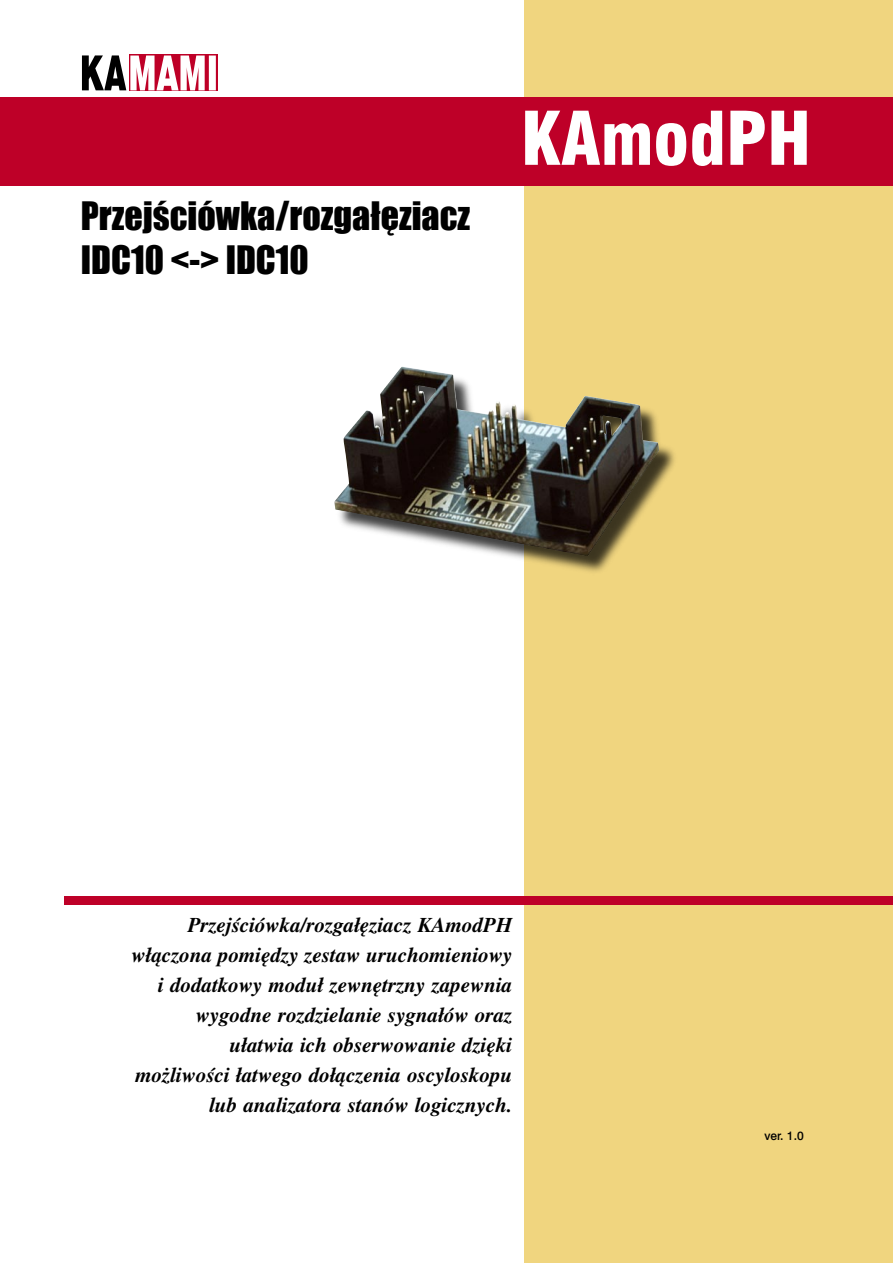
<style>
.page{position:relative;width:893px;height:1263px;background:#fff}
.page>*{position:absolute;margin:0;border:0;box-sizing:border-box;transform-origin:0 0}
.tytul_0{font:72px "Swis 721 Blk Cn EU Normal";color:#fff}
.t1{font:36px/43.2px "Impact";color:#000}
.str1_italic{font:italic 700 21px/30px "Toronto";color:#000;text-align:right}
.tytul_0_0{font:12px "Swis 721 Md EU";color:#000}
</style>
<div class="page">
<div style="left:524px;top:0;width:369px;height:1263px;background:#f0d57f"></div>
<div style="left:0;top:98px;width:893px;height:88px;background:#be0028"></div>
<div style="left:64px;top:897px;width:829px;height:8px;background:#be0028"></div>
<svg style="left:129px;top:55px;width:88px;height:36px"></svg>
<svg style="left:82px;top:55px;width:134px;height:35px"></svg>
<div style="left:335px;top:368px;width:344px;height:207px;background:#000;opacity:.75"></div>
<img style="left:334px;top:366px;width:325px;height:190px">
<p class="t1" style="left:81px;top:194px;width:391px">Przejściówka/rozgałęziacz<br>IDC10 &lt;-&gt; IDC10</p>
<p class="tytul_0" style="left:521px;top:94px;width:292px">KAmodPH</p>
<p class="str1_italic" style="left:132px;top:910px;width:382px">Przejściówka/rozgałęziacz KAmodPH włączona pomiędzy zestaw uruchomieniowy i dodatkowy moduł zewnętrzny zapewnia wygodne rozdzielanie sygnałów oraz ułatwia ich obserwowanie dzięki możliwości łatwego dołączenia oscyloskopu lub analizatora stanów logicznych.</p>
<p class="tytul_0_0" style="left:764px;top:1128px;width:41px">ver. 1.0</p>
</div>
